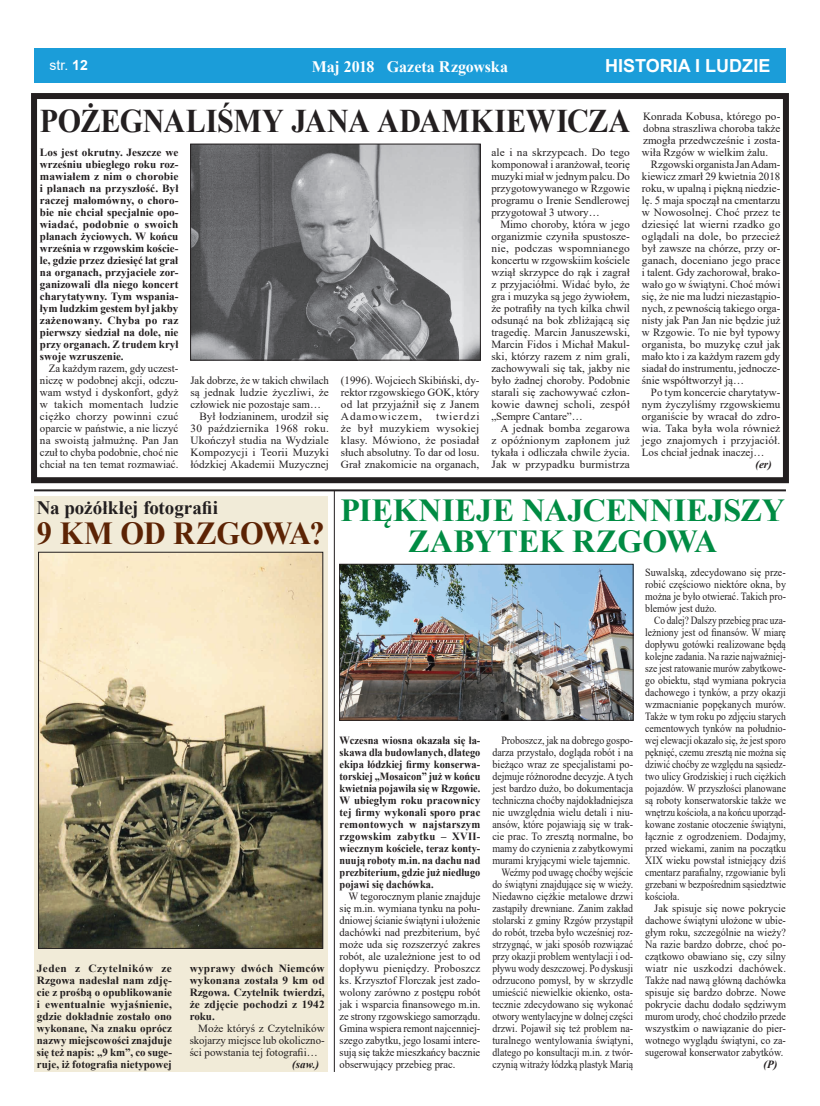
<style>
.page{position:relative;width:820px;height:1106px;background:#fff}
.page>*{position:absolute;margin:0;border:0;box-sizing:border-box;transform-origin:0 0}
.t1{font:700 33px "Times New Roman";letter-spacing:-.01em;color:#231f20;scale:.91 1}
.t2{font:700 32px "Times New Roman";color:#008b43}
.t3{font:700 32px "Times New Roman";color:#5c2304;scale:.95 1}
.t4{font:700 19px "Times New Roman";letter-spacing:-.005em;color:#231f20}
.t5{font:700 18px "Arial";color:#fff}
.t6{font:700 16px "Times New Roman";letter-spacing:-.005em;color:#fff}
.t7{font:14px "Arial";color:#fff}
.t8{font:11px/12px "Times New Roman";color:#231f20;text-align:justify}
.t9{font:11px/12px "Times New Roman";color:#231f20;text-align:right;scale:.9 1}
.t10{font:11px/12px "Times New Roman";color:#231f20;text-align:justify;scale:.95 1}
.t11{font:700 11px/12px "Times New Roman";color:#231f20;text-align:justify}
.t12{font:11px/12px "Times New Roman";color:#231f20;text-align:justify;scale:.85 1}
.t13{font:700 11px/12px "Times New Roman";color:#231f20;text-align:justify;scale:.94 1}
.t14{font:11px/12px "Times New Roman";color:#231f20;text-align:justify;scale:.92 1}
.t15{font:11px "Times New Roman";letter-spacing:.02em;color:#231f20}
.t16{font:italic 700 11px "Times New Roman";color:#231f20}
.s1{font-weight:700}
</style>
<div class="page">
<div style="left:31px;top:93px;width:757px;height:390px;border:6px solid #231f20"></div>
<div style="left:34px;top:496px;width:293px;height:575px;background:#f1ebd8"></div>
<hr style="left:334px;top:490px;width:1px;height:581px;background:#231f20">
<hr style="left:34px;top:489px;width:751px;height:2px;background:#231f20">
<img style="left:192px;top:146px;width:286px;height:212px">
<div style="left:190px;top:144px;width:290px;height:216px;border:1px solid #231f20"></div>
<img style="left:341px;top:566px;width:290px;height:152px">
<div style="left:339px;top:564px;width:294px;height:156px;border:1px solid #231f20"></div>
<img style="left:40px;top:554px;width:281px;height:392px">
<div style="left:38px;top:552px;width:285px;height:396px;border:1px solid #231f20"></div>
<div style="left:34px;top:48px;width:751px;height:34px;background:#1b9dd9"></div>
<p class="t7" style="left:50px;top:56px;width:40px">str. <span class="s1">12</span></p>
<h3 class="t6" style="left:312px;top:55px;width:197px">Maj 2018 Gazeta Rzgowska</h3>
<h3 class="t5" style="left:605px;top:53px;width:167px">HISTORIA I LUDZIE</h3>
<h1 class="t1" style="left:40px;top:97px;width:650px">POŻEGNALIŚMY JANA ADAMKIEWICZA</h1>
<p class="t11" style="left:40px;top:146px;width:140px">Los jest okrutny. Jeszcze we wrześniu ubiegłego roku roz&shy;mawiałem z nim o chorobie i planach na przyszłość. Był raczej małomówny, o choro&shy;bie nie chciał specjalnie opo&shy;wiadać, podobnie o swoich planach życiowych. W końcu września w rzgowskim koście&shy;le, gdzie przez dziesięć lat grał na organach, przyjaciele zor&shy;ganizowali dla niego koncert charytatywny. Tym wspania&shy;łym ludzkim gestem był jakby zażenowany. Chyba po raz pierwszy siedział na dole, nie przy organach. Z trudem krył swoje wzruszenie.</p>
<p class="t8" style="left:40px;top:362px;width:140px;text-indent:9px">Za każdym razem, gdy uczest&shy;niczę w podobnej akcji, odczu&shy;wam wstyd i dyskonfort, gdyż w takich momentach ludzie ciężko chorzy powinni czuć oparcie w państwie, a nie liczyć na swoistą jałmużnę. Pan Jan czuł to chyba podobnie, choć nie chciał na ten temat rozmawiać.</p>
<p class="t8" style="left:491px;top:146px;width:140px">ale i na skrzypcach. Do tego komponował i aranżował, teorię muzyki miał w jednym palcu. Do przygotowywanego w Rzgowie programu o Irenie Sendlerowej przygotował 3 utwory…</p>
<p class="t8" style="left:491px;top:218px;width:140px;text-indent:9px">Mimo choroby, która w jego organizmie czyniła spustosze&shy;nie, podczas wspomnianego koncertu w rzgowskiim kościele wziął skrzypce do rąk i zagrał z przyjaciółmi. Widać było, że gra i muzyka są jego żywiołem, że potrafiły na tych kilka chwil odsunąć na bok zbliżającą się tragedię. Marcin Januszewski, Marcin Fidos i Michał Makul&shy;ski, którzy razem z nim grali, zachowywali się tak, jakby nie było żadnej choroby. Podobnie starali się zachowywać człon&shy;kowie dawnej scholi, zespół „Sempre Cantare”…</p>
<p class="t8" style="left:491px;top:422px;width:140px;text-indent:9px">A jednak bomba zegarowa z opóźnionym zapłonem już tykała i odliczała chwile życia.<br>Jak w przypadku burmistrza</p>
<p class="t8" style="left:341px;top:374px;width:140px">(1996). Wojciech Skibiński, dy&shy;rektor rzgowskiego GOK, który od lat przyjaźnił się z Janem Adamowiczem,</p>
<p class="t8" style="left:190px;top:374px;width:140px">Jak dobrze, że w takich chwilach</p>
<p class="t8" style="left:190px;top:386px;width:140px">są jednak ludzie życzliwi, że</p>
<p class="t8" style="left:190px;top:398px;width:132px">człowiek nie pozostaje sam…</p>
<p class="t8" style="left:199px;top:410px;width:131px">Był łodzianinem, urodził się</p>
<p class="t15" style="left:190px;top:421px;width:140px">30 października 1968 roku.</p>
<p class="t8" style="left:190px;top:434px;width:140px">Ukończył studia na Wydziale</p>
<p class="t8" style="left:190px;top:446px;width:140px">Kompozycji i Teorii Muzyki</p>
<p class="t8" style="left:190px;top:458px;width:140px">łódzkiej Akademii Muzycznej</p>
<p class="t8" style="left:341px;top:410px;width:140px;text-indent:95px">twierdzi że był muzykiem wysokiej klasy. Mówiono, że posiadał słuch absolutny. To dar od losu.<br>Grał znakomicie na organach,</p>
<p class="t8" style="left:641px;top:110px;width:140px">Konrada Kobusa, którego po&shy;dobna straszliwa choroba także zmogła przedwcześnie i zosta&shy;wiła Rzgów w wielkim żalu.</p>
<p class="t8" style="left:641px;top:158px;width:140px;text-indent:9px">Rzgowski organista Jan Adam&shy;kiewicz zmarł 29 kwietnia 2018 roku, w upalną i piękną niedzie&shy;lę. 5 maja spoczął na cmentarzu w Nowosolnej. Choć przez te dziesięć lat wierni rzadko go oglądali na dole, bo przecież był zawsze na chórze, przy or&shy;ganach, doceniano jego prace i talent. Gdy zachorował, brako&shy;wało go w świątyni. Choć mówi się, że nie ma ludzi niezastąpio&shy;nych, z pewnością takiego orga&shy;nisty jak Pan Jan nie będzie już w Rzgowie. To nie był typowy organista, bo muzykę czuł jak mało kto i za każdym razem gdy siadał do instrumentu, jednocze&shy;śnie współtworzył ją…</p>
<p class="t8" style="left:641px;top:386px;width:140px;text-indent:9px">Po tym koncercie charytatyw&shy;nym życzyliśmy rzgowskiemu organiście by wracał do zdro&shy;wia. Taka była wola również jego znajomych i przyjaciół.<br>Los chciał jednak inaczej…</p>
<p class="t16" style="left:755px;top:457px;width:18px">(er)</p>
<h3 class="t4" style="left:37px;top:494px;width:182px">Na pożółkłej fotografii</h3>
<h2 class="t3" style="left:37px;top:510px;width:193px">9 km od Rzgowa</h2>
<h2 class="t3" style="left:309px;top:510px;width:18px">?</h2>
<p class="t11" style="left:37px;top:962px;width:136px">Jeden z Czytelników ze Rzgowa nadesłał nam zdję&shy;cie z prośbą o opublikowanie i ewentualnie wyjaśnienie, gdzie dokładnie zostało ono wykonane, Na znaku oprócz nazwy miejscowości znajduje się też napis: „9 km”, co suge&shy;ruje, iż fotografia nietypowej</p>
<p class="t11" style="left:189px;top:962px;width:136px">wyprawy dwóch Niemców wykonana została 9 km od Rzgowa. Czytelnik twierdzi, że zdjęcie pochodzi z 1942 roku.</p>
<p class="t8" style="left:189px;top:1022px;width:136px;text-indent:9px">Może któryś z Czytelników skojarzy miejsce lub okoliczno&shy;ści powstania tej fotografii…</p>
<p class="t16" style="left:292px;top:1057px;width:28px">(saw.)</p>
<h2 class="t2" style="left:340px;top:487px;width:39px">Pięknieje</h2>
<h2 class="t2" style="left:522px;top:487px;width:22px">najcenniejszy</h2>
<h2 class="t2" style="left:408px;top:518px;width:24px">zabytek</h2>
<h2 class="t2" style="left:572px;top:518px;width:50px">Rzgowa</h2>
<p class="t13" style="left:339px;top:734px;width:151px">Wczesna wiosna okazała się ła&shy;skawa dla budowlanych, dlatego ekipa łódzkiej firmy konserwa&shy;torskiej „Mosaicon” już w końcu kwietnia pojawiła się w Rzgowie.<br>W ubiegłym roku pracownicy tej firmy wykonali sporo prac remontowych w najstarszym rzgowskim zabytku – XVII&shy;wiecznym kościele, teraz konty&shy;nuują roboty m.in. na dachu nad prezbiterium, gdzie już niedługo pojawi się dachówka.</p>
<p class="t10" style="left:339px;top:890px;width:150px;text-indent:9px">W tegorocznym planie znajduje się m.in. wymiana tynku na połu&shy;dniowej ścianie świątyni i ułożenie dachówki nad prezbiterium, być może uda się rozszerzyć zakres robót, ale uzależnione jest to od dopływu pieniędzy. Proboszcz ks. Krzysztof Florczak jest zado&shy;wolony zarówno z postępu robót jak i wsparcia finansowego m.in. ze strony rzgowskiego samorządu.<br>Gmina wspiera remont najcenniej&shy;szego zabytku, jego losami intere&shy;sują się także mieszkańcy bacznie obserwujący przebieg prac.</p>
<p class="t9" style="left:492px;top:734px;width:158px">Proboszcz, jak na dobrego gospo&shy;darza przystało, dogląda robót i na bieżąco wraz ze specjalistami po&shy;dejmuje różnorodne decyzje. Atych jest bardzo dużo, bo dokumentacja techniczna choćby najdokładniejsza nie uwzględnia wielu detali i niu&shy;ansów, które pojawiają się w trak&shy;cie prac. To zresztą normalne, bo mamy do czynienia z zabytkowymi murami kryjącymi wiele tajemnic.<br>Weźmy pod uwagę choćby wejście do świątyni znajdujące się w wieży.<br>Niedawno ciężkie metalowe drzwi zastąpiły drewniane. Zanim zakład stolarski z gminy Rzgów przystąpił do robót, trzeba było wcześniej roz&shy;strzygnąć, w jaki sposób rozwiązać przy okazji problem wentylacji i od&shy;pływu wody deszczowej. Po dyskusji odrzucono pomysł, by w skrzydle umieścić niewielkie okienko, osta&shy;tecznie zdecydowano się wykonać otwory wentylacyjne w dolnej części drzwi. Pojawił się też problem na&shy;turalnego wentylowania świątyni, dlatego po konsultacji m.in. z twór&shy;czynią witraży łódzką plastyk Marią</p>
<p class="t14" style="left:645px;top:566px;width:154px">Suwalską, zdecydowano się prze&shy;robić częściowo niektóre okna, by można je było otwierać. Takich pro&shy;blemów jest dużo.</p>
<p class="t12" style="left:645px;top:614px;width:167px;text-indent:9px">Co dalej? Dalszy przebieg prac uza&shy;leżniony jest od finansów. W miarę dopływu gotówki realizowane będą kolejne zadania. Na razie najważniej&shy;sze jest ratowanie murów zabytkowe&shy;go obiektu, stąd wymiana pokrycia dachowego i tynków, a przy okazji wzmacnianie popękanych murów.<br>Także w tym roku po zdjęciu starych cementowych tynków na południo&shy;wej elewacji okazało się, że jest sporo pęknięć, czemu zresztą nie można się dziwić choćby ze względu na sąsiedz&shy;two ulicy Grodziskiej i ruch ciężkich pojazdów. W przyszłości planowane są roboty konserwatorskie także we wnętrzu kościoła, a na końcu uporząd&shy;kowane zostanie otoczenie świątyni, łącznie z ogrodzeniem. Dodajmy, przed wiekami, zanim na początku XIX wieku powstał istniejący dziś cmentarz parafialny, rzgowianie byli grzebani w bezpośrednim sąsiedztwie kościoła.</p>
<p class="t10" style="left:645px;top:902px;width:150px;text-indent:9px">Jak spisuje się nowe pokrycie dachowe świątyni ułożone w ubie&shy;głym roku, szczególnie na wieży?<br>Na razie bardzo dobrze, choć po&shy;czątkowo obawiano się, czy silny wiatr nie uszkodzi dachówek.<br>Także nad nawą główną dachówka spisuje się bardzo dobrze. Nowe pokrycie dachu dodało sędziwym murom urody, choć chodziło przede wszystkim o nawiązanie do pier&shy;wotnego wyglądu świątyni, co za&shy;sugerował konserwator zabytków.</p>
<p class="t16" style="left:763px;top:1057px;width:16px">(P)</p>
</div>
